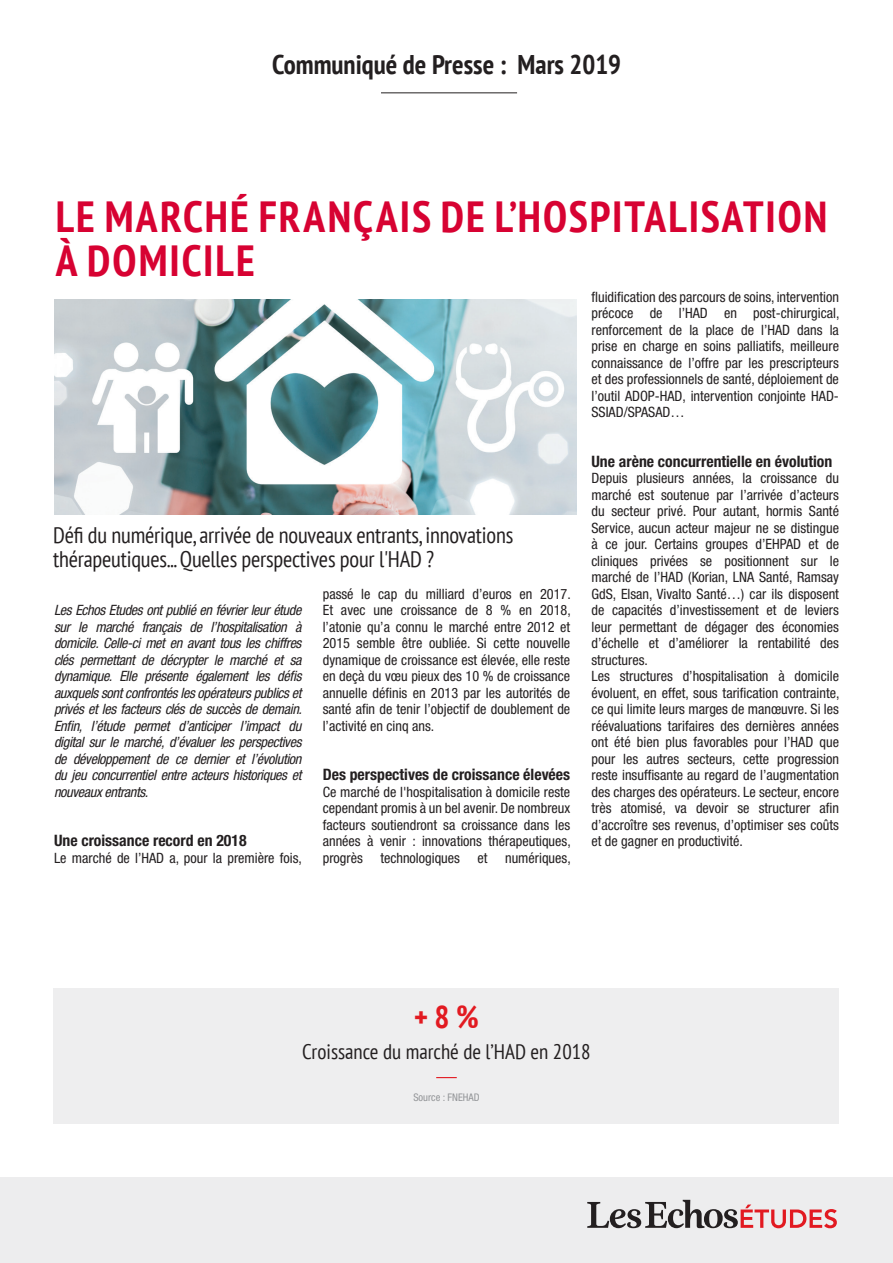
<style>
.page{position:relative;width:893px;height:1263px;background:#fff}
.page>*{position:absolute;margin:0;border:0;box-sizing:border-box;transform-origin:0 0}
.Article-Titre{font:700 condensed 43.5px/43.5px "PT Sans";letter-spacing:.045em;color:#d70232}
.Chiffres_clés_texte{font:700 condensed 31.5px "PT Sans";color:#e21a21}
.t1{font:700 condensed 27px "PT Sans";color:#231f20}
.Article-Chapo{font:condensed 22.5px/24px "PT Sans";letter-spacing:-.01em;color:#231f20}
.Chiffres_clés_texte-2{font:condensed 21px "PT Sans";color:#231f20}
.Article-Texte{font:700 condensed 15.75px "Helvetica Neue LT Std";color:#231f20}
.Article-Texte-2{font:condensed 14.25px/16.5px "Helvetica Neue LT Std";color:#231f20;text-align:justify}
.Article-Texte-3{font:italic condensed 14.25px/16.5px "Helvetica Neue LT Std";letter-spacing:-.025em;color:#231f20;text-align:justify}
.référence{font:condensed 10.5px "Helvetica Neue LT Std";color:#939598}
</style>
<div class="page">
<div style="left:0;top:1178px;width:893px;height:85px;background:#ededee"></div>
<svg style="left:587px;top:1200px;width:250px;height:28px"></svg>
<hr style="left:381px;top:92px;width:136px;height:1px;background:#231f20">
<img style="left:54px;top:300px;width:523px;height:214px">
<div style="left:53px;top:988px;width:786px;height:135px;background:#eeeeef"></div>
<svg style="left:436px;top:1077px;width:21px;height:1px"></svg>
<p class="t1" style="left:272px;top:47px;width:350px">Communiqué de Presse : Mars 2019</p>
<p class="Article-Titre" style="left:56px;top:195px;width:773px">LE MARCHÉ FRANÇAIS DE L’HOSPITALISATION<br>À DOMICILE</p>
<p class="Article-Chapo" style="left:53px;top:523px;width:462px">Défi du numérique, arrivée de nouveaux entrants, innovations thérapeutiques... Quelles perspectives pour l'HAD ?</p>
<p class="Article-Texte-3" style="left:54px;top:602px;width:250px">Les Echos Etudes ont publié en février leur étude sur le marché français de l’hospitalisation à domicile. Celle-ci met en avant tous les chiffres clés permettant de décrypter le marché et sa dynamique. Elle présente également les défis auxquels sont confrontés les opérateurs publics et privés et les facteurs clés de succès de demain.<br>Enfin, l’étude permet d’anticiper l’impact du digital sur le marché, d’évaluer les perspectives de développement de ce dernier et l’évolution du jeu concurrentiel entre acteurs historiques et nouveaux entrants.</p>
<p class="Article-Texte" style="left:54px;top:831px;width:194px">Une croissance record en 2018</p>
<p class="Article-Texte-2" style="left:54px;top:849px;width:249px">Le marché de l’HAD a, pour la première fois,</p>
<p class="Article-Texte-2" style="left:323px;top:585px;width:250px">passé le cap du milliard d’euros en 2017.<br>Et avec une croissance de 8 % en 2018, l’atonie qu’a connu le marché entre 2012 et 2015 semble être oubliée. Si cette nouvelle dynamique de croissance est élevée, elle reste en deçà du vœu pieux des 10 % de croissance annuelle définis en 2013 par les autorités de santé afin de tenir l’objectif de doublement de l’activité en cinq ans.</p>
<p class="Article-Texte" style="left:323px;top:765px;width:249px">Des perspectives de croissance élevées</p>
<p class="Article-Texte-2" style="left:323px;top:783px;width:249px">Ce marché de l'hospitalisation à domicile reste cependant promis à un bel avenir. De nombreux facteurs soutiendront sa croissance dans les années à venir : innovations thérapeutiques, progrès technologiques et numériques,</p>
<p class="Article-Texte-2" style="left:591px;top:288px;width:250px">fluidification des parcours de soins, intervention précoce de l’HAD en post-chirurgical, renforcement de la place de l’HAD dans la prise en charge en soins palliatifs, meilleure connaissance de l’offre par les prescripteurs et des professionnels de santé, déploiement de l’outil ADOP-HAD, intervention conjointe HAD-SSIAD/SPASAD…</p>
<p class="Article-Texte" style="left:591px;top:451px;width:242px">Une arène concurrentielle en évolution</p>
<p class="Article-Texte-2" style="left:591px;top:470px;width:249px">Depuis plusieurs années, la croissance du marché est soutenue par l’arrivée d’acteurs du secteur privé. Pour autant, hormis Santé Service, aucun acteur majeur ne se distingue à ce jour. Certains groupes d’EHPAD et de cliniques privées se positionnent sur le marché de l’HAD (Korian, LNA Santé, Ramsay GdS, Elsan, Vivalto Santé…) car ils disposent de capacités d’investissement et de leviers leur permettant de dégager des économies d’échelle et d’améliorer la rentabilité des structures.</p>
<p class="Article-Texte-2" style="left:591px;top:668px;width:250px">Les structures d’hospitalisation à domicile évoluent, en effet, sous tarification contrainte, ce qui limite leurs marges de manœuvre. Si les réévaluations tarifaires des dernières années ont été bien plus favorables pour l’HAD que pour les autres secteurs, cette progression reste insuffisante au regard de l’augmentation des charges des opérateurs. Le secteur, encore très atomisé, va devoir se structurer afin d’accroître ses revenus, d’optimiser ses coûts et de gagner en productivité.</p>
<p class="Chiffres_clés_texte" style="left:414px;top:996px;width:66px">+ 8 %</p>
<p class="Chiffres_clés_texte-2" style="left:302px;top:1038px;width:290px">Croissance du marché de l’HAD en 2018</p>
<p class="référence" style="left:413px;top:1091px;width:68px">Source : FNEHAD</p>
</div>
